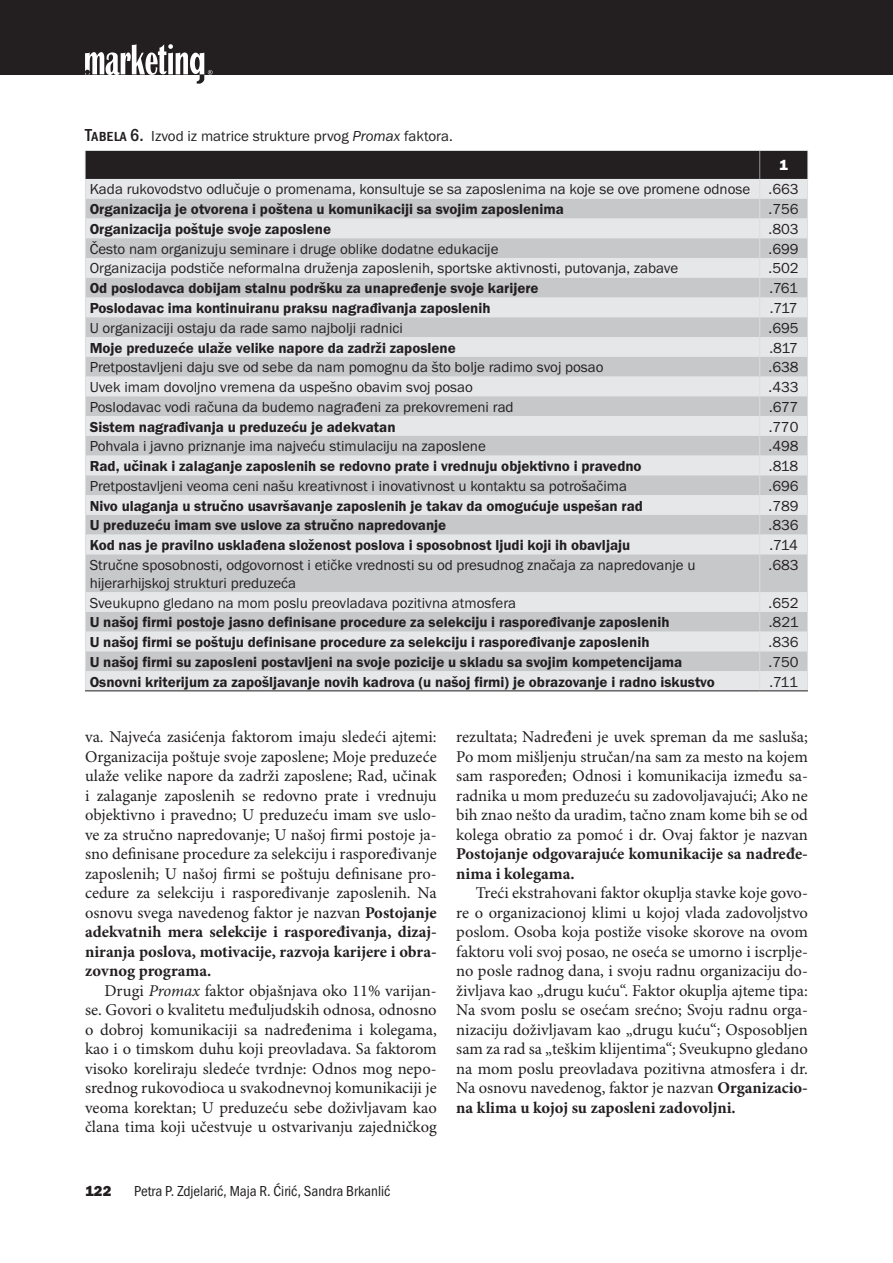
<style>
.page{position:relative;width:893px;height:1263px;background:#fff}
.page>*{position:absolute;margin:0;border:0;box-sizing:border-box;transform-origin:0 0}
.t1{font:16.5px/19.5px "Minion Pro";color:#231f20;text-align:justify}
.t2{font:700 16.5px/19.5px "Minion Pro";color:#231f20}
.t3{font:15px/18px "Franklin Got Itc TEE";color:#231f20}
.t4{font:600 15px "Franklin Got Itc TEE";color:#231f20}
.t5{font:condensed 15px "Franklin Got Itc TEE";color:#231f20}
.t6{font:15px "Franklin Got Itc TEE Heav";color:#231f20}
.t7{font:15px "Franklin Got Itc TEE Heav";color:#fff}
.s1{font-family:"Franklin Got SC Itc TEE";font-weight:500;font-stretch:condensed;font-size:18px}
.s2{font-style:italic}
.s3{font-weight:700}
</style>
<div class="page">
<div style="left:0;top:0;width:893px;height:74px;background:#231f20"></div>
<svg style="left:85px;top:44px;width:128px;height:40px"></svg>
<div style="left:86px;top:671px;width:721px;height:19px;background:#e6e7e9"></div>
<svg style="left:86px;top:554px;width:721px;height:117px;background:#d1d2d4"></svg>
<svg style="left:85px;top:151px;width:723px;height:403px;background:#cacbcd"></svg>
<hr style="left:85px;top:554px;width:1px;height:38px;background:#dcdddf">
<hr style="left:759px;top:554px;width:1px;height:38px;background:#dcdddf">
<hr style="left:807px;top:554px;width:1px;height:38px;background:#dcdddf">
<svg style="left:85px;top:592px;width:1px;height:98px"></svg>
<svg style="left:759px;top:592px;width:1px;height:98px"></svg>
<svg style="left:807px;top:592px;width:1px;height:98px"></svg>
<hr style="left:85px;top:690px;width:675px;height:1px;background:#231f20">
<hr style="left:760px;top:690px;width:48px;height:1px;background:#231f20">
<p class="t3" style="left:85px;top:127px;width:369px"><span class="s1">Tabela 6.</span> Izvod iz matrice strukture prvog <span class="s2">Promax</span> faktora.</p>
<p class="t7" style="left:779px;top:157px;width:10px">1</p>
<p class="t3" style="left:90px;top:181px;width:711px">Kada rukovodstvo odlučuje o promenama, konsultuje se sa zaposlenima na koje se ove promene odnose .663</p>
<p class="t4" style="left:90px;top:201px;width:476px">Organizacija je otvorena i poštena u komunikaciji sa svojim zaposlenima</p>
<p class="t3" style="left:769px;top:200px;width:32px">.756</p>
<p class="t4" style="left:90px;top:221px;width:243px">Organizacija poštuje svoje zaposlene</p>
<p class="t3" style="left:769px;top:220px;width:32px">.803</p>
<p class="t3" style="left:90px;top:240px;width:410px">Često nam organizuju seminare i druge oblike dodatne edukacije</p>
<p class="t3" style="left:769px;top:240px;width:32px">.699</p>
<p class="t3" style="left:90px;top:260px;width:590px">Organizacija podstiče neformalna druženja zaposlenih, sportske aktivnosti, putovanja, zabave</p>
<p class="t3" style="left:769px;top:260px;width:32px">.502</p>
<p class="t4" style="left:90px;top:280px;width:450px">Od poslodavca dobijam stalnu podršku za unapređenje svoje karijere</p>
<p class="t3" style="left:769px;top:279px;width:30px">.761</p>
<p class="t4" style="left:90px;top:300px;width:402px">Poslodavac ima kontinuiranu praksu nagrađivanja zaposlenih</p>
<p class="t3" style="left:770px;top:299px;width:29px">.717</p>
<p class="t3" style="left:90px;top:319px;width:315px">U organizaciji ostaju da rade samo najbolji radnici</p>
<p class="t3" style="left:769px;top:319px;width:32px">.695</p>
<p class="t4" style="left:90px;top:339px;width:368px">Moje preduzeće ulaže velike napore da zadrži zaposlene</p>
<p class="t3" style="left:769px;top:339px;width:30px">.817</p>
<p class="t3" style="left:90px;top:358px;width:515px">Pretpostavljeni daju sve od sebe da nam pomognu da što bolje radimo svoj posao</p>
<p class="t3" style="left:769px;top:358px;width:32px">.638</p>
<p class="t3" style="left:90px;top:378px;width:385px">Uvek imam dovoljno vremena da uspešno obavim svoj posao</p>
<p class="t3" style="left:769px;top:378px;width:32px">.433</p>
<p class="t3" style="left:90px;top:398px;width:425px">Poslodavac vodi računa da budemo nagrađeni za prekovremeni rad</p>
<p class="t3" style="left:769px;top:398px;width:31px">.677</p>
<p class="t4" style="left:90px;top:418px;width:307px">Sistem nagrađivanja u preduzeću je adekvatan</p>
<p class="t3" style="left:769px;top:418px;width:31px">.770</p>
<p class="t3" style="left:90px;top:437px;width:398px">Pohvala i javno priznanje ima najveću stimulaciju na zaposlene</p>
<p class="t3" style="left:769px;top:437px;width:32px">.498</p>
<p class="t4" style="left:90px;top:458px;width:553px">Rad, učinak i zalaganje zaposlenih se redovno prate i vrednuju objektivno i pravedno</p>
<p class="t3" style="left:769px;top:457px;width:31px">.818</p>
<p class="t3" style="left:90px;top:477px;width:539px">Pretpostavljeni veoma ceni našu kreativnost i inovativnost u kontaktu sa potrošačima</p>
<p class="t3" style="left:769px;top:477px;width:32px">.696</p>
<p class="t4" style="left:90px;top:497px;width:555px">Nivo ulaganja u stručno usavršavanje zaposlenih je takav da omogućuje uspešan rad</p>
<p class="t3" style="left:769px;top:497px;width:32px">.789</p>
<p class="t4" style="left:90px;top:517px;width:358px">U preduzeću imam sve uslove za stručno napredovanje</p>
<p class="t3" style="left:769px;top:517px;width:32px">.836</p>
<p class="t4" style="left:90px;top:537px;width:542px">Kod nas je pravilno usklađena složenost poslova i sposobnost ljudi koji ih obavljaju</p>
<p class="t3" style="left:769px;top:536px;width:30px">.714</p>
<p class="t3" style="left:90px;top:556px;width:607px">Stručne sposobnosti, odgovornost i etičke vrednosti su od presudnog značaja za napredovanje u hijerarhijskoj strukturi preduzeća</p>
<p class="t3" style="left:769px;top:556px;width:32px">.683</p>
<p class="t3" style="left:90px;top:594px;width:428px">Sveukupno gledano na mom poslu preovladava pozitivna atmosfera</p>
<p class="t3" style="left:769px;top:594px;width:32px">.652</p>
<p class="t4" style="left:90px;top:614px;width:581px">U našoj firmi postoje jasno definisane procedure za selekciju i raspoređivanje zaposlenih</p>
<p class="t3" style="left:769px;top:614px;width:31px">.821</p>
<p class="t4" style="left:90px;top:634px;width:561px">U našoj firmi se poštuju definisane procedure za selekciju i raspoređivanje zaposlenih</p>
<p class="t3" style="left:769px;top:633px;width:32px">.836</p>
<p class="t4" style="left:90px;top:653px;width:594px">U našoj firmi su zaposleni postavljeni na svoje pozicije u skladu sa svojim kompetencijama</p>
<p class="t3" style="left:769px;top:653px;width:32px">.750</p>
<p class="t4" style="left:90px;top:673px;width:627px">Osnovni kriterijum za zapošljavanje novih kadrova (u našoj firmi) je obrazovanje i radno iskustvo</p>
<p class="t3" style="left:769px;top:673px;width:30px">.711</p>
<p class="t1" style="left:85px;top:728px;width:353px">va. Najveća zasićenja faktоrom imaju sledeći ajtemi:<br>Organizacija poštuje svoje zaposlene; Moje preduzeće ulaže velike napore da zadrži zaposlene; Rad, učinak i zalaganje zaposlenih se redovno prate i vrednuju objektivno i pravedno; U preduzeću imam sve uslo&shy;ve za stručno napredovanje; U našoj firmi postoje ja&shy;sno definisane procedure za selekciju i raspoređivanje zaposlenih; U našoj firmi se poštuju definisane pro&shy;cedure za selekciju i raspoređivanje zaposlenih. Na osnovu svega navedenog faktor je nazvan <span class="s3">Postojanje adekvatnih mera selekcije i raspoređivanja, dizaj&shy;niranja poslova, motivacije, razvoja karijere i obra&shy;zovnog programa.</span></p>
<p class="t1" style="left:85px;top:981px;width:353px;text-indent:19px">Drugi <span class="s2">Promax</span> faktor objašnjava oko 11% varijan&shy;se. Govori o kvalitetu međuljudskih odnosa, odnosno o dobroj komunikaciji sa nadređenima i kolegama, kao i o timskom duhu koji preovladava. Sa faktorom visoko koreliraju sledeće tvrdnje: Odnos mog nepo&shy;srednog rukovodioca u svakodnevnoj komunikaciji je veoma korektan; U preduzeću sebe doživljavam kao člana tima koji učestvuje u ostvarivanju zajedničkog</p>
<p class="t6" style="left:85px;top:1182px;width:28px">122</p>
<p class="t5" style="left:134px;top:1183px;width:258px">Petra P. Zdjelarić, Maja R. Ćirić, Sandra Brkanlić</p>
<p class="t1" style="left:456px;top:728px;width:353px">rezultata; Nadređeni je uvek spreman da me sasluša; Po mom mišljenju stručan/na sam za mesto na kojem sam raspoređen; Odnosi i komunikacija između sa&shy;radnika u mom preduzeću su zadovoljavajući; Ako ne bih znao nešto da uradim, tačno znam kome bih se od kolega obratio za pomoć i dr. Ovaj faktor je nazvan</p>
<p class="t2" style="left:456px;top:845px;width:353px">Postojanje odgovarajuće komunikacije sa nadređe&shy;nima i kolegama.</p>
<p class="t1" style="left:456px;top:884px;width:353px;text-indent:20px">Treći ekstrahovani faktor okuplja stavke koje govo&shy;re o organizacionoj klimi u kojoj vlada zadovoljstvo poslom. Osoba koja postiže visoke skorove na ovom faktoru voli svoj posao, ne oseća se umorno i iscrplje&shy;no posle radnog dana, i svoju radnu organizaciju do&shy;življava kao „drugu kuću“. Faktor okuplja ajteme tipa:<br>Na svom poslu se osećam srećno; Svoju radnu orga&shy;nizaciju doživljavam kao „drugu kuću“; Osposobljen sam za rad sa „teškim klijentima“; Sveukupno gledano na mom poslu preovladava pozitivna atmosfera i dr.<br>Na osnovu navedenog, faktor je nazvan <span class="s3">Organizacio&shy;na klima u kojoj su zaposleni zadovoljni.</span></p>
</div>
